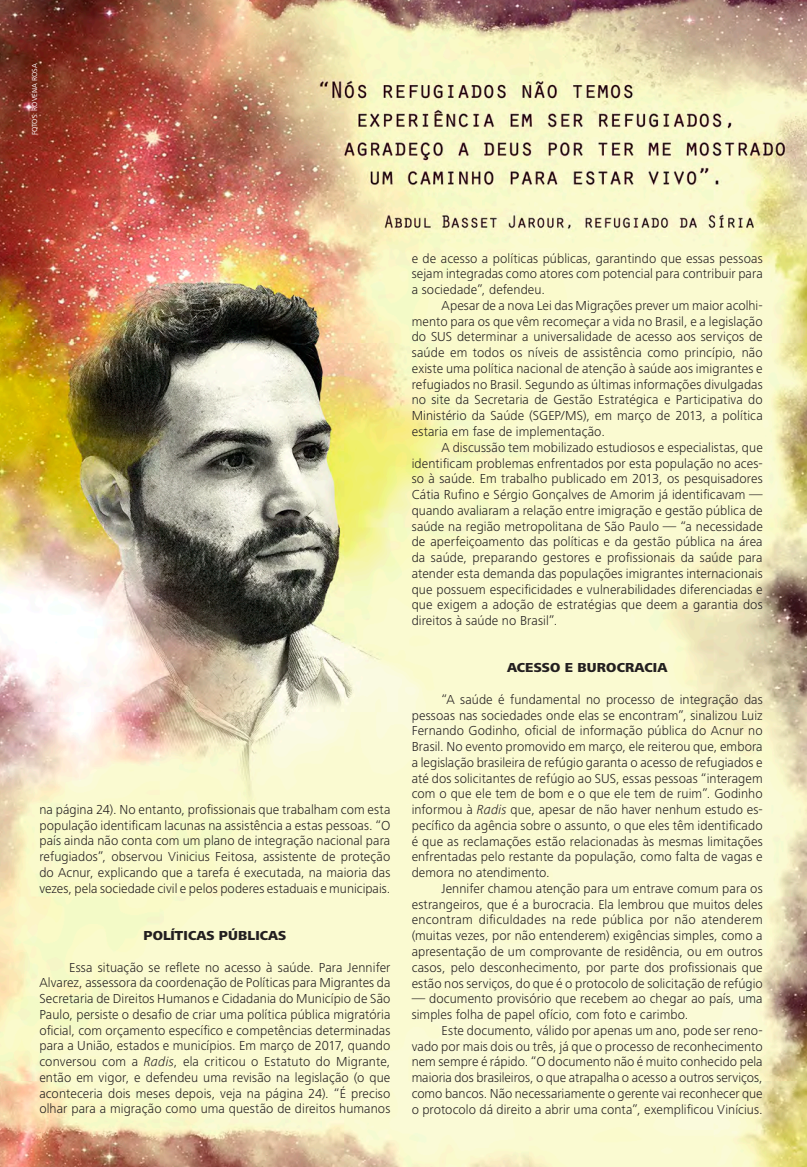
<style>
.page{position:relative;width:807px;height:1167px;background:#fff}
.page>*{position:absolute;margin:0;border:0;box-sizing:border-box;transform-origin:0 0}
.Corpo_-_2_col{font:300 13.5px/15.8px "Frutiger Next LT";letter-spacing:.005em;color:#231f20;text-align:justify}
.Entretítulo{font:800 13.5px "Frutiger Next LT";letter-spacing:.01em;color:#231f20}
.Fotos_-_Crédito{font:7.5px "Frutiger Next LT";color:#fff}
.s1{font-style:italic}
</style>
<div class="page">
<img style="left:0;top:0;width:806px;height:1167px">
<p class="Fotos_-_Crédito" style="left:31px;top:135px;width:73px;rotate:-90deg">FOTOS: ROVENA ROSA</p>
<p class="Corpo_-_2_col" style="left:39px;top:801px;width:352px">na página 24). No entanto, profissionais que trabalham com esta população identificam lacunas na assistência a estas pessoas. “O país ainda não conta com um plano de integração nacional para refugiados”, observou Vinicius Feitosa, assistente de proteção do Acnur, explicando que a tarefa é executada, na maioria das vezes, pela sociedade civil e pelos poderes estaduais e municipais.</p>
<p class="Entretítulo" style="left:143px;top:928px;width:144px">POLÍTICAS PÚBLICAS</p>
<p class="Corpo_-_2_col" style="left:39px;top:959px;width:352px;text-indent:30px">Essa situação se reflete no acesso à saúde. Para Jennifer Alvarez, assessora da coordenação de Políticas para Migrantes da Secretaria de Direitos Humanos e Cidadania do Município de São Paulo, persiste o desafio de criar uma política pública migratória oficial, com orçamento específico e competências determinadas para a União, estados e municípios. Em março de 2017, quando conversou com a <span class="s1">Radis</span>, ela criticou o Estatuto do Migrante, então em vigor, e defendeu uma revisão na legislação (o que aconteceria dois meses depois, veja na página 24). “É preciso olhar para a migração como uma questão de direitos humanos</p>
<p class="Corpo_-_2_col" style="left:411px;top:250px;width:352px">e de acesso a políticas públicas, garantindo que essas pessoas sejam integradas como atores com potencial para contribuir para a sociedade”, defendeu.</p>
<p class="Corpo_-_2_col" style="left:411px;top:298px;width:352px;text-indent:30px">Apesar de a nova Lei das Migrações prever um maior acolhi&shy;mento para os que vêm recomeçar a vida no Brasil, e a legislação do SUS determinar a universalidade de acesso aos serviços de saúde em todos os níveis de assistência como princípio, não existe uma política nacional de atenção à saúde aos imigrantes e refugiados no Brasil. Segundo as últimas informações divulgadas no site da Secretaria de Gestão Estratégica e Participativa do Ministério da Saúde (SGEP/MS), em março de 2013, a política estaria em fase de implementação.</p>
<p class="Corpo_-_2_col" style="left:411px;top:439px;width:352px;text-indent:30px">A discussão tem mobilizado estudiosos e especialistas, que identificam problemas enfrentados por esta população no aces&shy;so à saúde. Em trabalho publicado em 2013, os pesquisadores Cátia Rufino e Sérgio Gonçalves de Amorim já identificavam — quando avaliaram a relação entre imigração e gestão pública de saúde na região metropolitana de São Paulo — “a necessidade de aperfeiçoamento das políticas e da gestão pública na área da saúde, preparando gestores e profissionais da saúde para atender esta demanda das populações imigrantes internacionais que possuem especificidades e vulnerabilidades diferenciadas e que exigem a adoção de estratégias que deem a garantia dos direitos à saúde no Brasil”.</p>
<p class="Entretítulo" style="left:507px;top:660px;width:162px">ACESSO E BUROCRACIA</p>
<p class="Corpo_-_2_col" style="left:411px;top:691px;width:352px;text-indent:30px">“A saúde é fundamental no processo de integração das pessoas nas sociedades onde elas se encontram”, sinalizou Luiz Fernando Godinho, oficial de informação pública do Acnur no Brasil. No evento promovido em março, ele reiterou que, embora a legislação brasileira de refúgio garanta o acesso de refugiados e até dos solicitantes de refúgio ao SUS, essas pessoas “interagem com o que ele tem de bom e o que ele tem de ruim”. Godinho informou à <span class="s1">Radis</span> que, apesar de não haver nenhum estudo es&shy;pecífico da agência sobre o assunto, o que eles têm identificado é que as reclamações estão relacionadas às mesmas limitações enfrentadas pelo restante da população, como falta de vagas e demora no atendimento.</p>
<p class="Corpo_-_2_col" style="left:411px;top:880px;width:352px;text-indent:30px">Jennifer chamou atenção para um entrave comum para os estrangeiros, que é a burocracia. Ela lembrou que muitos deles encontram dificuldades na rede pública por não atenderem (muitas vezes, por não entenderem) exigências simples, como a apresentação de um comprovante de residência, ou em outros casos, pelo desconhecimento, por parte dos profissionais que estão nos serviços, do que é o protocolo de solicitação de refúgio</p>
<p class="Corpo_-_2_col" style="left:411px;top:991px;width:352px">— documento provisório que recebem ao chegar ao país, uma simples folha de papel ofício, com foto e carimbo.</p>
<p class="Corpo_-_2_col" style="left:411px;top:1022px;width:352px;text-indent:30px">Este documento, válido por apenas um ano, pode ser reno&shy;vado por mais dois ou três, já que o processo de reconhecimento nem sempre é rápido. “O documento não é muito conhecido pela maioria dos brasileiros, o que atrapalha o acesso a outros serviços, como bancos. Não necessariamente o gerente vai reconhecer que o protocolo dá direito a abrir uma conta”, exemplificou Vinícius.</p>
</div>
